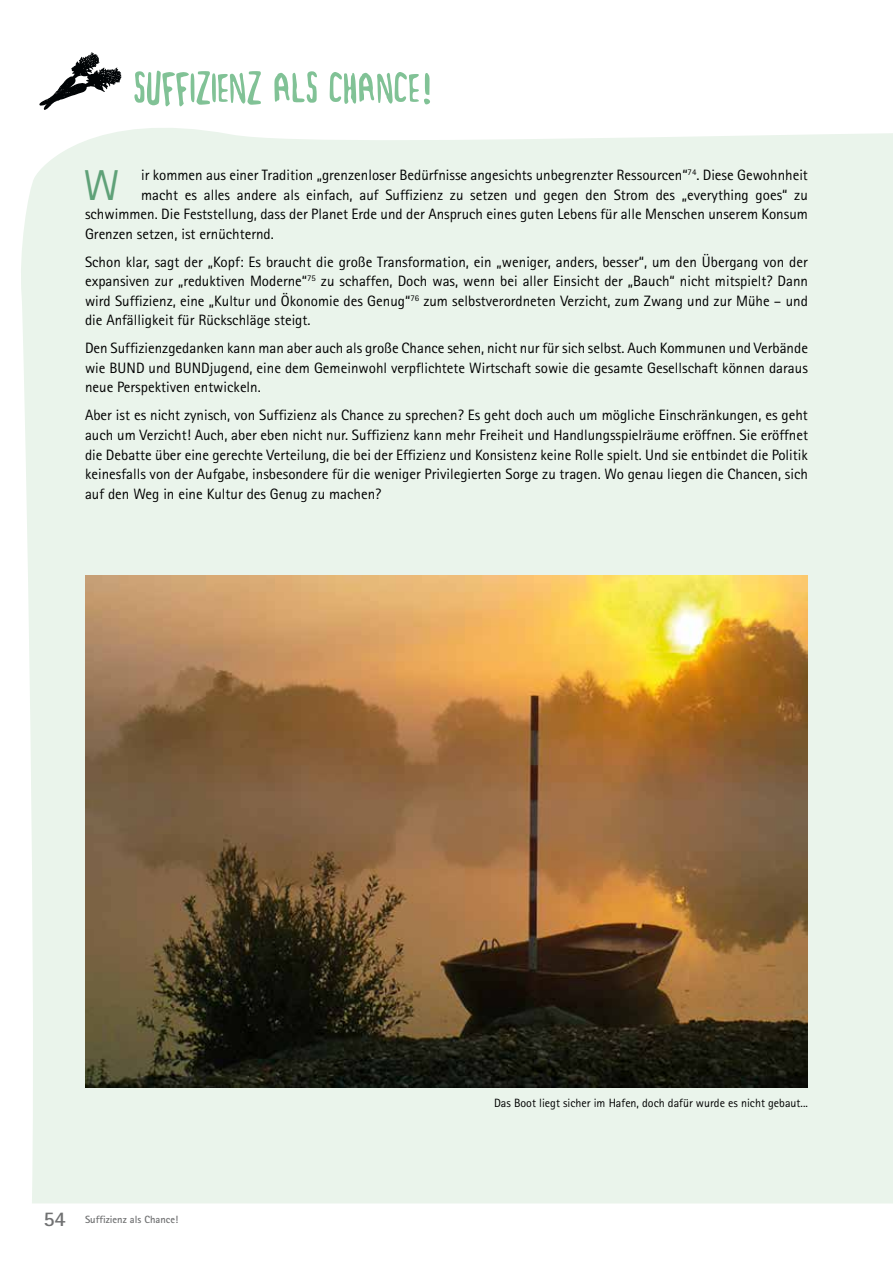
<style>
.page{position:relative;width:893px;height:1263px;background:#fff}
.page>*{position:absolute;margin:0;border:0;box-sizing:border-box;transform-origin:0 0}
.t1{font:500 52.5px "BUN Djugendmarker";letter-spacing:.02em;color:#81c296}
.t2{font:43.2px "Agfa Rotis Sans Serif";color:#5fa178}
.t3{font:700 21px "Agfa Rotis Sans Serif";color:#707172}
.t4{font:15px/19.5px "Agfa Rotis Sans Serif";color:#000;text-align:justify}
.t5{font:12px "Agfa Rotis Sans Serif";color:#000}
.t6{font:700 10.5px "Agfa Rotis Sans Serif";color:#707172}
</style>
<div class="page">
<div style="left:21px;top:128px;width:872px;height:1075px;background:#eaf4eb"></div>
<svg style="left:39px;top:52px;width:83px;height:58px"></svg>
<img style="left:85px;top:575px;width:723px;height:512px">
<h1 class="t1" style="left:134px;top:63px;width:300px">SUFFIZIENZ ALS CHANCE !</h1>
<h2 class="t2" style="left:83px;top:160px;width:38px">W</h2>
<p class="t4" style="left:141px;top:166px;width:668px">ir kommen aus einer Tradition „grenzenloser Bedürfnisse angesichts unbegrenzter Ressourcen“<sup>74</sup>. Diese Gewohnheit</p>
<p class="t4" style="left:141px;top:185px;width:668px">macht es alles andere als einfach, auf Suffizienz zu setzen und gegen den Strom des „everything goes“ zu</p>
<p class="t4" style="left:85px;top:205px;width:724px">schwimmen. Die Feststellung, dass der Planet Erde und der Anspruch eines guten Lebens für alle Menschen unserem Konsum</p>
<p class="t4" style="left:85px;top:224px;width:190px">Grenzen setzen, ist ernüchternd.</p>
<p class="t4" style="left:85px;top:252px;width:724px">Schon klar, sagt der „Kopf: Es braucht die große Transformation, ein „weniger, anders, besser“, um den Übergang von der expansiven zur „reduktiven Moderne“<sup>75</sup> zu schaffen, Doch was, wenn bei aller Einsicht der „Bauch“ nicht mitspielt? Dann wird Suffizienz, eine „Kultur und Ökonomie des Genug“<sup>76</sup> zum selbstverordneten Verzicht, zum Zwang und zur Mühe – und die Anfälligkeit für Rückschläge steigt.</p>
<p class="t4" style="left:85px;top:339px;width:724px">Den Suffizienzgedanken kann man aber auch als große Chance sehen, nicht nur für sich selbst. Auch Kommunen und Verbände wie BUND und BUNDjugend, eine dem Gemeinwohl verpflichtete Wirtschaft sowie die gesamte Gesellschaft können daraus neue Perspektiven entwickeln.</p>
<p class="t4" style="left:85px;top:406px;width:724px">Aber ist es nicht zynisch, von Suffizienz als Chance zu sprechen? Es geht doch auch um mögliche Einschränkungen, es geht auch um Verzicht! Auch, aber eben nicht nur. Suffizienz kann mehr Freiheit und Handlungsspielräume eröffnen. Sie eröffnet die Debatte über eine gerechte Verteilung, die bei der Effizienz und Konsistenz keine Rolle spielt. Und sie entbindet die Politik keinesfalls von der Aufgabe, insbesondere für die weniger Privilegierten Sorge zu tragen. Wo genau liegen die Chancen, sich auf den Weg in eine Kultur des Genug zu machen?</p>
<h3 class="t3" style="left:43px;top:1206px;width:24px">54</h3>
<p class="t6" style="left:85px;top:1213px;width:95px">Suffizienz als Chance!</p>
<p class="t5" style="left:494px;top:1095px;width:315px">Das Boot liegt sicher im Hafen, doch dafür wurde es nicht gebaut...</p>
</div>
